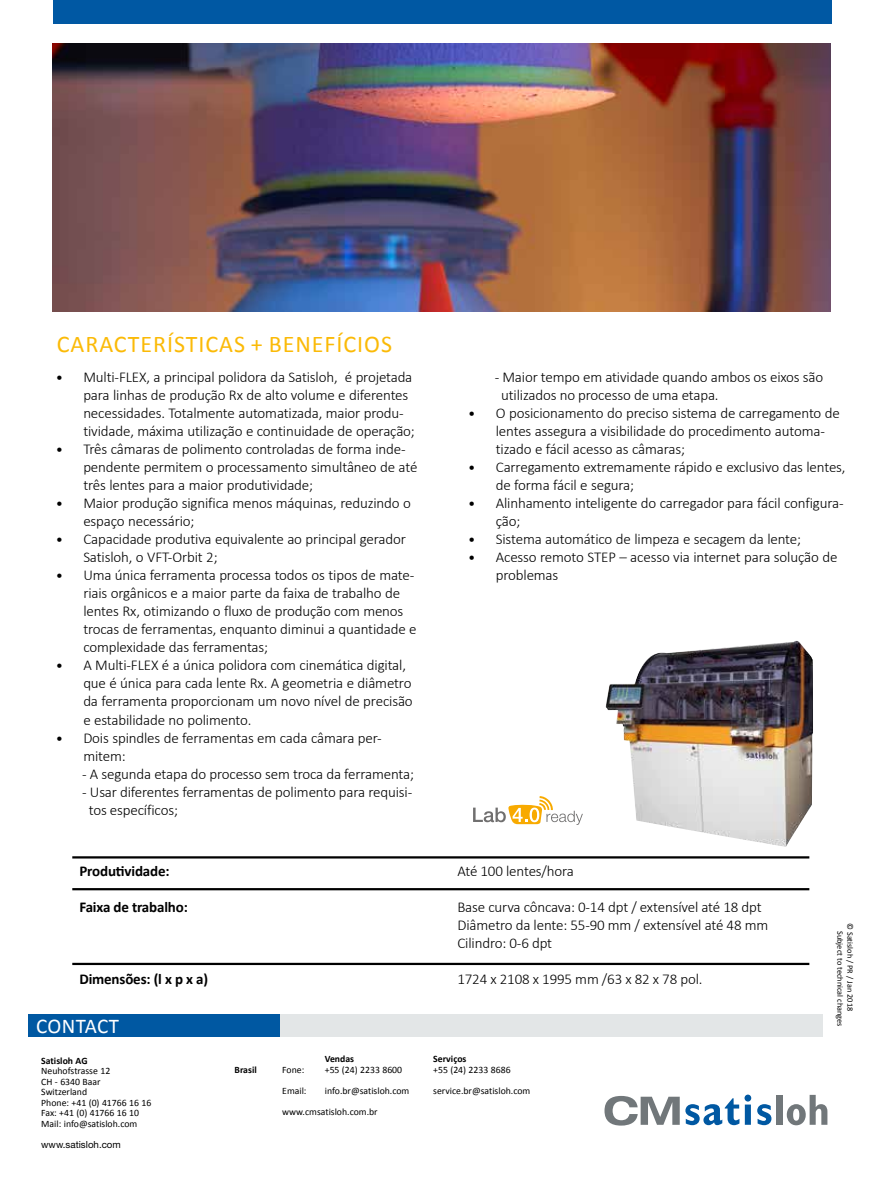
<style>
.page{position:relative;width:893px;height:1191px;background:#fff}
.page>*{position:absolute;margin:0;border:0;box-sizing:border-box;transform-origin:0 0}
.t1{font:24px "Calibri";letter-spacing:.04em;color:#fbba07}
.t2{font:21px "Calibri";letter-spacing:.015em;color:#fff}
.t3{font:300 15px/18px "Calibri";letter-spacing:-.01em;color:#000}
.t4{font:700 15px "Calibri";letter-spacing:-.01em;color:#000}
.t5{font:9.75px/10.5px "Calibri";color:#000}
.t6{font:700 9.75px "Calibri";color:#000}
.t7{font:9.75px "Helvetica Neue";color:#000}
.t8{font:8.25px "Calibri";color:#000}
.s1{font-family:"Helvetica Neue";font-weight:400;font-size:12px}
</style>
<div class="page">
<img style="left:53px;top:43px;width:778px;height:268px">
<div style="left:280px;top:1014px;width:543px;height:23px;background:#e3e6e7"></div>
<div style="left:29px;top:1014px;width:251px;height:23px;background:#0058a2"></div>
<svg style="left:604px;top:1094px;width:147px;height:31px"></svg>
<svg style="left:757px;top:1104px;width:14px;height:21px"></svg>
<div style="left:777px;top:1094px;width:6px;height:30px;background:#71777a"></div>
<svg style="left:787px;top:1094px;width:40px;height:31px"></svg>
<div style="left:54px;top:0;width:778px;height:23px;background:#0058a3"></div>
<hr style="left:72px;top:888px;width:737px;height:2px;background:#000">
<hr style="left:72px;top:962px;width:737px;height:3px;background:#000">
<hr style="left:72px;top:856px;width:737px;height:2px;background:#000">
<img style="left:606px;top:640px;width:207px;height:206px">
<svg style="left:473px;top:796px;width:110px;height:29px"></svg>
<h1 class="t1" style="left:57px;top:329px;width:337px">CARACTERÍSTICAS + BENEFÍCIOS</h1>
<p class="t3" style="left:83px;top:368px;width:333px;text-indent:-27px"><span class="s1">•</span> Multi-FLEX, a principal polidora da Satisloh, é projetada para linhas de produção Rx de alto volume e diferentes necessidades. Totalmente automatizada, maior produ&shy;tividade, máxima utilização e continuidade de operação;</p>
<p class="t3" style="left:83px;top:440px;width:336px;text-indent:-27px"><span class="s1">•</span> Três câmaras de polimento controladas de forma inde&shy;pendente permitem o processamento simultâneo de até três lentes para a maior produtividade;</p>
<p class="t3" style="left:83px;top:494px;width:329px;text-indent:-27px"><span class="s1">•</span> Maior produção significa menos máquinas, reduzindo o espaço necessário;</p>
<p class="t3" style="left:83px;top:530px;width:324px;text-indent:-27px"><span class="s1">•</span> Capacidade produtiva equivalente ao principal gerador<br>Satisloh, o VFT-Orbit 2;</p>
<p class="t3" style="left:83px;top:566px;width:335px;text-indent:-27px"><span class="s1">•</span> Uma única ferramenta processa todos os tipos de mate&shy;riais orgânicos e a maior parte da faixa de trabalho de lentes Rx, otimizando o fluxo de produção com menos trocas de ferramentas, enquanto diminui a quantidade e complexidade das ferramentas;</p>
<p class="t3" style="left:83px;top:656px;width:331px;text-indent:-27px"><span class="s1">•</span> A Multi-FLEX é a única polidora com cinemática digital, que é única para cada lente Rx. A geometria e diâmetro da ferramenta proporcionam um novo nível de precisão e estabilidade no polimento.</p>
<p class="t3" style="left:83px;top:728px;width:300px;text-indent:-27px"><span class="s1">•</span> Dois spindles de ferramentas em cada câmara per&shy;mitem:</p>
<p class="t3" style="left:82px;top:764px;width:333px">- A segunda etapa do processo sem troca da ferramenta;</p>
<p class="t3" style="left:89px;top:782px;width:325px;text-indent:-6px">- Usar diferentes ferramentas de polimento para requisi&shy;tos específicos;</p>
<p class="t3" style="left:501px;top:368px;width:323px;text-indent:-6px">- Maior tempo em atividade quando ambos os eixos são utilizados no processo de uma etapa.</p>
<p class="t3" style="left:496px;top:404px;width:346px;text-indent:-27px"><span class="s1">•</span> O posicionamento do preciso sistema de carregamento de lentes assegura a visibilidade do procedimento automa&shy;tizado e fácil acesso as câmaras;</p>
<p class="t3" style="left:496px;top:458px;width:351px;text-indent:-27px"><span class="s1">•</span> Carregamento extremamente rápido e exclusivo das lentes, de forma fácil e segura;</p>
<p class="t3" style="left:496px;top:494px;width:349px;text-indent:-27px"><span class="s1">•</span> Alinhamento inteligente do carregador para fácil configura&shy;ção;</p>
<p class="t3" style="left:469px;top:530px;width:334px"><span class="s1">•</span> Sistema automático de limpeza e secagem da lente;</p>
<p class="t3" style="left:496px;top:548px;width:343px;text-indent:-27px"><span class="s1">•</span> Acesso remoto STEP – acesso via internet para solução de problemas</p>
<p class="t4" style="left:79px;top:861px;width:92px">Produtividade:</p>
<p class="t3" style="left:457px;top:861px;width:118px">Até 100 lentes/hora</p>
<p class="t4" style="left:79px;top:897px;width:110px">Faixa de trabalho:</p>
<p class="t3" style="left:457px;top:897px;width:312px">Base curva côncava: 0-14 dpt / extensível até 18 dpt<br>Diâmetro da lente: 55-90 mm / extensível até 48 mm<br>Cilindro: 0-6 dpt</p>
<p class="t4" style="left:79px;top:969px;width:130px">Dimensões: (l x p x a)</p>
<p class="t3" style="left:457px;top:969px;width:247px">1724 x 2108 x 1995 mm /63 x 82 x 78 pol.</p>
<h2 class="t2" style="left:36px;top:1012px;width:84px">CONTACT</h2>
<p class="t6" style="left:41px;top:1054px;width:48px">Satisloh AG</p>
<p class="t5" style="left:41px;top:1065px;width:112px">Neuhofstrasse 12<br>CH - 6340 Baar<br>Switzerland<br>Phone: +41 (0) 41766 16 16<br>Fax: +41 (0) 41766 16 10<br>Mail: info@satisloh.com</p>
<p class="t7" style="left:41px;top:1138px;width:81px">www.satisloh.com</p>
<p class="t6" style="left:235px;top:1063px;width:24px">Brasil</p>
<p class="t6" style="left:325px;top:1052px;width:31px">Vendas</p>
<p class="t6" style="left:433px;top:1052px;width:35px">Serviços</p>
<p class="t5" style="left:282px;top:1064px;width:24px">Fone:</p>
<p class="t5" style="left:325px;top:1064px;width:79px">+55 (24) 2233 8600</p>
<p class="t5" style="left:433px;top:1064px;width:79px">+55 (24) 2233 8686</p>
<p class="t5" style="left:282px;top:1085px;width:26px">Email:</p>
<p class="t5" style="left:325px;top:1085px;width:86px">info.br@satisloh.com</p>
<p class="t5" style="left:433px;top:1085px;width:99px">service.br@satisloh.com</p>
<p class="t5" style="left:282px;top:1106px;width:97px">www.cmsatisloh.com.br</p>
<p class="t8" style="left:845px;top:931px;width:97px;rotate:90deg">Subject to technical changes</p>
<p class="t8" style="left:855px;top:922px;width:90px;rotate:90deg">© Satisloh / PR / Jan 2018</p>
</div>
